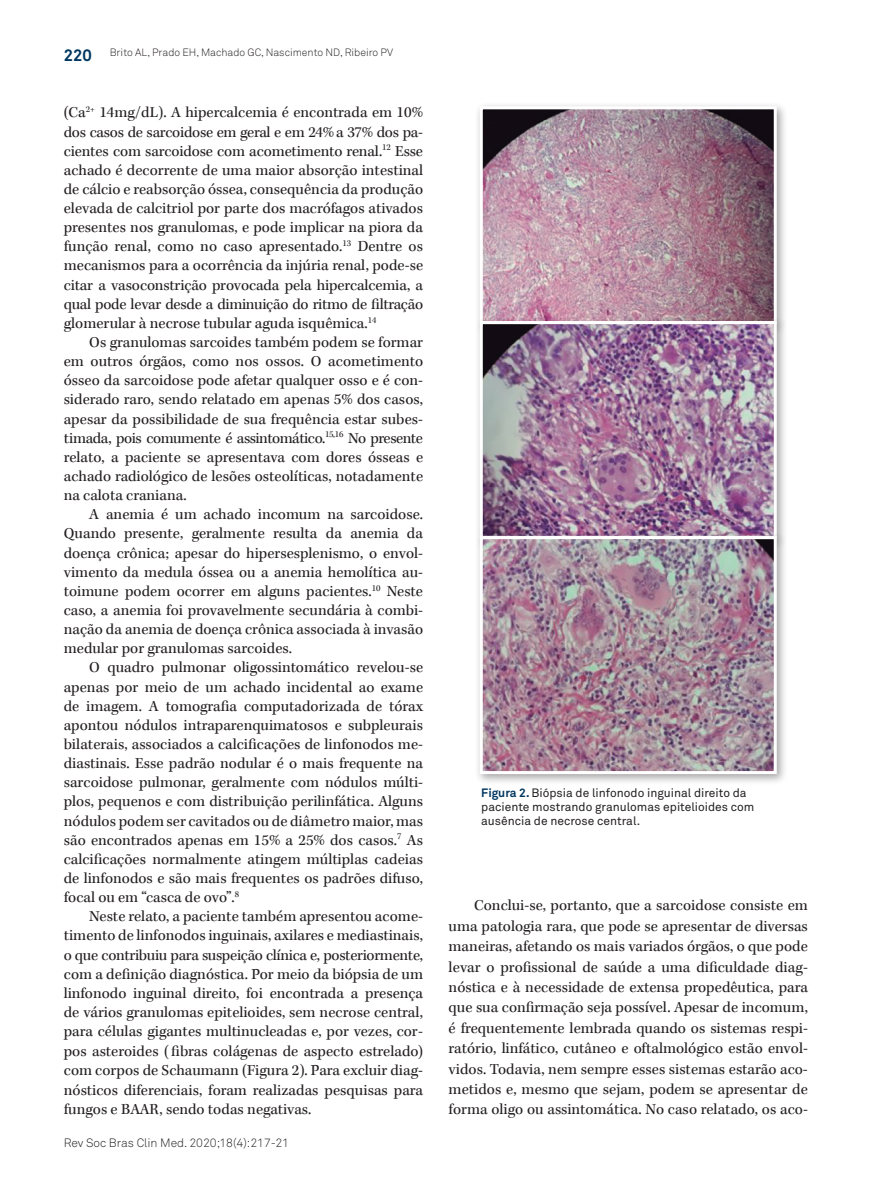
<style>
.page{position:relative;width:893px;height:1191px;background:#fff}
.page>*{position:absolute;margin:0;border:0;box-sizing:border-box;transform-origin:0 0}
.t1{font:700 16.5px "Akkurat Pro";color:#003760}
.t2{font:15.75px/19.2px "Kepler Std";color:#231f20;text-align:justify}
.t3{font:12px/14.2px "Akkurat Pro";color:#231f20}
.t4{font:12px "Akkurat Light Pro";color:#231f20}
.t5{font:10.5px "Akkurat Light Pro";color:#231f20}
.s1{font-weight:700;color:#003760}
</style>
<div class="page">
<div style="left:475px;top:101px;width:313px;height:234px;background:#231f20;opacity:.4"></div>
<img style="left:484px;top:110px;width:289px;height:206px">
<div style="left:480px;top:106px;width:297px;height:218px;border:3px solid #fff"></div>
<div style="left:475px;top:316px;width:313px;height:234px;background:#231f20;opacity:.4"></div>
<img style="left:484px;top:325px;width:289px;height:206px">
<div style="left:480px;top:321px;width:297px;height:218px;border:3px solid #fff"></div>
<div style="left:475px;top:531px;width:313px;height:254px;background:#231f20;opacity:.4"></div>
<img style="left:484px;top:540px;width:289px;height:230px">
<div style="left:480px;top:536px;width:297px;height:238px;border:3px solid #fff"></div>
<p class="t1" style="left:64px;top:45px;width:30px">220</p>
<p class="t5" style="left:110px;top:47px;width:285px">Brito AL, Prado EH, Machado GC, Nascimento ND, Ribeiro PV</p>
<p class="t2" style="left:64px;top:103px;width:361px">(Ca<sup>2+</sup> 14mg/dL). A hipercalcemia é encontrada em 10% dos casos de sarcoidose em geral e em 24%a 37% dos pa&shy;cientes com sarcoidose com acometimento renal.<sup>12</sup> Esse achado é decorrente de uma maior absorção intestinal de cálcio e reabsorção óssea, consequência da produção elevada de calcitriol por parte dos macrófagos ativados presentes nos granulomas, e pode implicar na piora da função renal, como no caso apresentado.<sup>13</sup> Dentre os mecanismos para a ocorrência da injúria renal, pode-se citar a vasoconstrição provocada pela hipercalcemia, a qual pode levar desde a diminuição do ritmo de filtração glomerular à necrose tubular aguda isquêmica.<sup>14</sup></p>
<p class="t2" style="left:64px;top:333px;width:361px;text-indent:26px">Os granulomas sarcoides também podem se formar em outros órgãos, como nos ossos. O acometimento ósseo da sarcoidose pode afetar qualquer osso e é con&shy;siderado raro, sendo relatado em apenas 5% dos casos, apesar da possibilidade de sua frequência estar subes&shy;timada, pois comumente é assintomático.<sup>15,16</sup> No presente relato, a paciente se apresentava com dores ósseas e achado radiológico de lesões osteolíticas, notadamente na calota craniana.</p>
<p class="t2" style="left:64px;top:505px;width:361px;text-indent:26px">A anemia é um achado incomum na sarcoidose.<br>Quando presente, geralmente resulta da anemia da doença crônica; apesar do hipersesplenismo, o envol&shy;vimento da medula óssea ou a anemia hemolítica au&shy;toimune podem ocorrer em alguns pacientes.<sup>10</sup> Neste caso, a anemia foi provavelmente secundária à combi&shy;nação da anemia de doença crônica associada à invasão medular por granulomas sarcoides.</p>
<p class="t2" style="left:64px;top:658px;width:361px;text-indent:26px">O quadro pulmonar oligossintomático revelou-se apenas por meio de um achado incidental ao exame de imagem. A tomografia computadorizada de tórax apontou nódulos intraparenquimatosos e subpleurais bilaterais, associados a calcificações de linfonodos me&shy;diastinais. Esse padrão nodular é o mais frequente na sarcoidose pulmonar, geralmente com nódulos múlti&shy;plos, pequenos e com distribuição perilinfática. Alguns nódulos podem ser cavitados ou de diâmetro maior, mas são encontrados apenas em 15% a 25% dos casos.<sup>7</sup> As calcificações normalmente atingem múltiplas cadeias de linfonodos e são mais frequentes os padrões difuso, focal ou em “casca de ovo”.<sup>8</sup></p>
<p class="t2" style="left:64px;top:907px;width:361px;text-indent:26px">Neste relato, a paciente também apresentou acome&shy;timento de linfonodos inguinais, axilares e mediastinais, o que contribuiu para suspeição clínica e, posteriormente, com a definição diagnóstica. Por meio da biópsia de um linfonodo inguinal direito, foi encontrada a presença de vários granulomas epitelioides, sem necrose central, para células gigantes multinucleadas e, por vezes, cor&shy;pos asteroides ( fibras colágenas de aspecto estrelado) com corpos de Schaumann (Figura 2). Para excluir diag&shy;nósticos diferenciais, foram realizadas pesquisas para fungos e BAAR, sendo todas negativas.</p>
<p class="t4" style="left:64px;top:1135px;width:227px">Rev Soc Bras Clin Med. 2020;18(4):217-21</p>
<p class="t3" style="left:481px;top:785px;width:275px"><span class="s1">Figura 2.</span> Biópsia de linfonodo inguinal direito da paciente mostrando granulomas epitelioides com ausência de necrose central.</p>
<p class="t2" style="left:449px;top:896px;width:361px;line-height:20.4px;text-indent:26px">Conclui-se, portanto, que a sarcoidose consiste em uma patologia rara, que pode se apresentar de diversas maneiras, afetando os mais variados órgãos, o que pode levar o profissional de saúde a uma dificuldade diag&shy;nóstica e à necessidade de extensa propedêutica, para que sua confirmação seja possível. Apesar de incomum, é frequentemente lembrada quando os sistemas respi&shy;ratório, linfático, cutâneo e oftalmológico estão envol&shy;vidos. Todavia, nem sempre esses sistemas estarão aco&shy;metidos e, mesmo que sejam, podem se apresentar de forma oligo ou assintomática. No caso relatado, os aco-</p>
</div>
